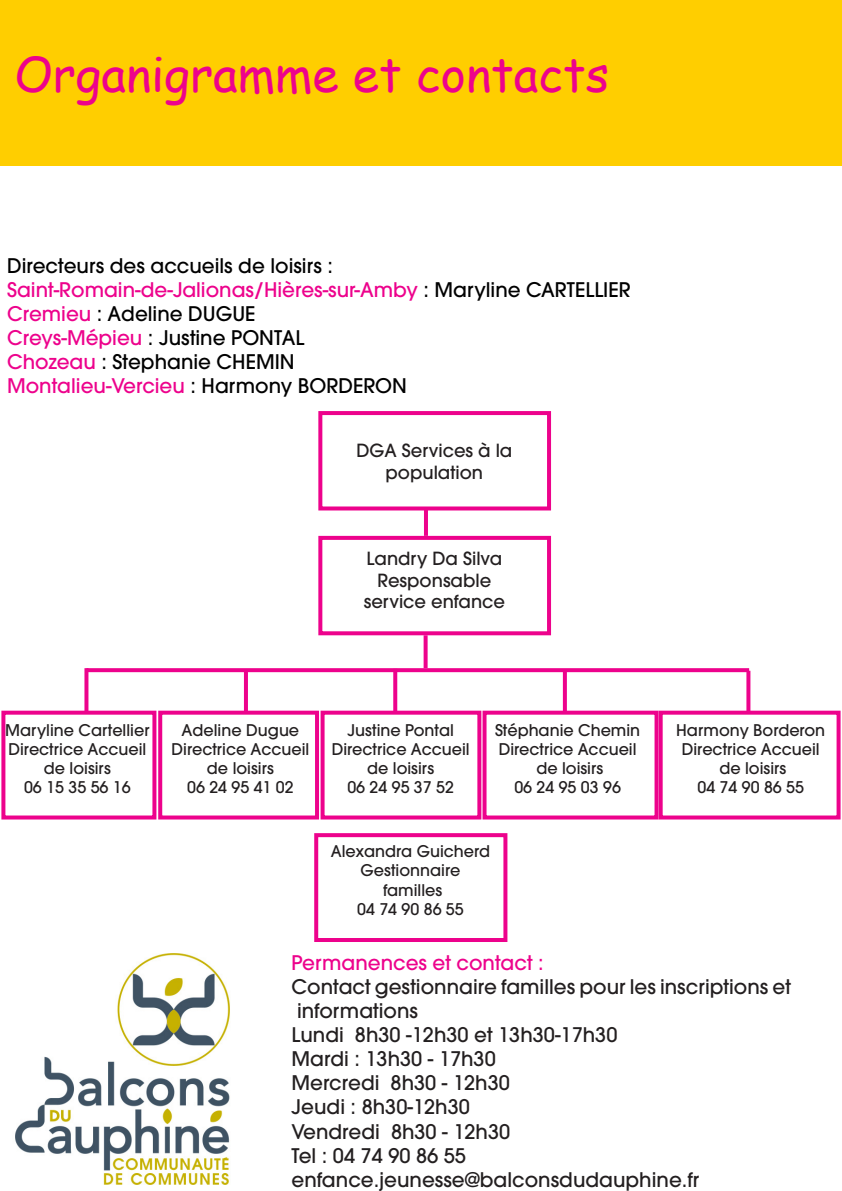
<style>
.page{position:relative;width:842px;height:1191px;background:#fff}
.page>*{position:absolute;margin:0;border:0;box-sizing:border-box;transform-origin:0 0}
.t1{font:48px "Comic Sans MS";color:#ed028c}
.t2{font:500 20px "Avant Garde";color:#231f20}
.t3{font:500 20px "Avant Garde";color:#ed028c}
.t4{font:500 20px "Avant Garde";color:#000}
.t5{font:500 18px/21.6px "Avant Garde";color:#231f20;text-align:center}
.t6{font:500 16px "Avant Garde";color:#231f20}
.s1{color:#000}
.s2{color:#ed028c}
</style>
<div class="page">
<img style="left:15px;top:953px;width:215px;height:232px">
<div style="left:0;top:0;width:842px;height:165px;background:#ffce00"></div>
<div style="left:318px;top:411px;width:233px;height:99px;border:4px solid #ed028c"></div>
<div style="left:318px;top:536px;width:233px;height:99px;border:4px solid #ed028c"></div>
<svg style="left:88px;top:668px;width:661px;height:4px;background:#ed0c90"></svg>
<svg style="left:84px;top:668px;width:4px;height:42px"></svg>
<hr style="left:244px;top:669px;width:4px;height:43px;background:#ed028c">
<svg style="left:563px;top:669px;width:4px;height:41px"></svg>
<svg style="left:746px;top:671px;width:4px;height:39px"></svg>
<svg style="left:424px;top:635px;width:4px;height:33px"></svg>
<hr style="left:424px;top:509px;width:4px;height:27px;background:#ed028c">
<div style="left:1px;top:710px;width:155px;height:109px;border:4px solid #ed028c"></div>
<div style="left:158px;top:710px;width:161px;height:109px;border:4px solid #ed028c"></div>
<div style="left:321px;top:710px;width:160px;height:109px;border:4px solid #ed028c"></div>
<div style="left:482px;top:710px;width:176px;height:109px;border:4px solid #ed028c"></div>
<div style="left:659px;top:710px;width:181px;height:109px;border:4px solid #ed028c"></div>
<svg style="left:393px;top:669px;width:4px;height:43px"></svg>
<div style="left:314px;top:833px;width:193px;height:109px;border:4px solid #ed028c"></div>
<p class="t1" style="left:15px;top:39px;width:596px">Organigramme et contacts</p>
<p class="t4" style="left:7px;top:253px;width:327px">Directeurs des accueils de loisirs :</p>
<p class="t3" style="left:7px;top:277px;width:625px">Saint-Romain-de-Jalionas/Hières-sur-Amby <span class="s1">: Maryline CARTELLIER</span></p>
<p class="t4" style="left:7px;top:301px;width:250px"><span class="s2">Cremieu</span> : Adeline DUGUE</p>
<p class="t4" style="left:7px;top:325px;width:299px"><span class="s2">Creys-Mépieu</span> : Justine PONTAL</p>
<p class="t4" style="left:7px;top:349px;width:289px"><span class="s2">Chozeau</span> : Stephanie CHEMIN</p>
<p class="t3" style="left:7px;top:373px;width:401px">Montalieu-Vercieu <span class="s1">: Harmony BORDERON</span></p>
<p class="t5" style="left:356px;top:440px;width:158px">DGA Services à la population</p>
<p class="t5" style="left:367px;top:548px;width:137px">Landry Da Silva</p>
<p class="t5" style="left:377px;top:569px;width:116px">Responsable</p>
<p class="t5" style="left:364px;top:591px;width:143px">service enfance</p>
<p class="t6" style="left:5px;top:720px;width:146px">Maryline Cartellier</p>
<p class="t6" style="left:8px;top:739px;width:139px">Directrice Accueil</p>
<p class="t6" style="left:44px;top:758px;width:68px">de loisirs</p>
<p class="t6" style="left:24px;top:777px;width:108px">06 15 35 56 16</p>
<p class="t6" style="left:182px;top:720px;width:119px">Adeline Dugue</p>
<p class="t6" style="left:171px;top:739px;width:139px">Directrice Accueil</p>
<p class="t6" style="left:207px;top:758px;width:68px">de loisirs</p>
<p class="t6" style="left:187px;top:777px;width:108px">06 24 95 41 02</p>
<p class="t6" style="left:347px;top:720px;width:108px">Justine Pontal</p>
<p class="t6" style="left:332px;top:739px;width:139px">Directrice Accueil</p>
<p class="t6" style="left:367px;top:758px;width:68px">de loisirs</p>
<p class="t6" style="left:347px;top:777px;width:108px">06 24 95 37 52</p>
<p class="t6" style="left:495px;top:720px;width:147px">Stéphanie Chemin</p>
<p class="t6" style="left:499px;top:739px;width:139px">Directrice Accueil</p>
<p class="t6" style="left:536px;top:758px;width:68px">de loisirs</p>
<p class="t6" style="left:514px;top:777px;width:108px">06 24 95 03 96</p>
<p class="t6" style="left:331px;top:841px;width:161px">Alexandra Guicherd</p>
<p class="t6" style="left:361px;top:860px;width:101px">Gestionnaire</p>
<p class="t6" style="left:383px;top:880px;width:61px">familles</p>
<p class="t6" style="left:357px;top:899px;width:108px">04 74 90 86 55</p>
<p class="t6" style="left:676px;top:720px;width:151px">Harmony Borderon</p>
<p class="t6" style="left:682px;top:739px;width:139px">Directrice Accueil</p>
<p class="t6" style="left:719px;top:758px;width:68px">de loisirs</p>
<p class="t6" style="left:697px;top:777px;width:108px">04 74 90 86 55</p>
<p class="t3" style="left:291px;top:950px;width:254px">Permanences et contact :</p>
<p class="t2" style="left:291px;top:974px;width:501px">Contact gestionnaire familles pour les inscriptions et</p>
<p class="t2" style="left:297px;top:998px;width:122px">informations</p>
<p class="t2" style="left:291px;top:1022px;width:327px">Lundi 8h30 -12h30 et 13h30-17h30</p>
<p class="t2" style="left:291px;top:1046px;width:206px">Mardi : 13h30 - 17h30</p>
<p class="t2" style="left:291px;top:1070px;width:220px">Mercredi 8h30 - 12h30</p>
<p class="t2" style="left:291px;top:1094px;width:180px">Jeudi : 8h30-12h30</p>
<p class="t2" style="left:291px;top:1118px;width:220px">Vendredi 8h30 - 12h30</p>
<p class="t2" style="left:291px;top:1142px;width:176px">Tel : 04 74 90 86 55</p>
<p class="t2" style="left:291px;top:1166px;width:409px">enfance.jeunesse@balconsdudauphine.fr</p>
</div>
